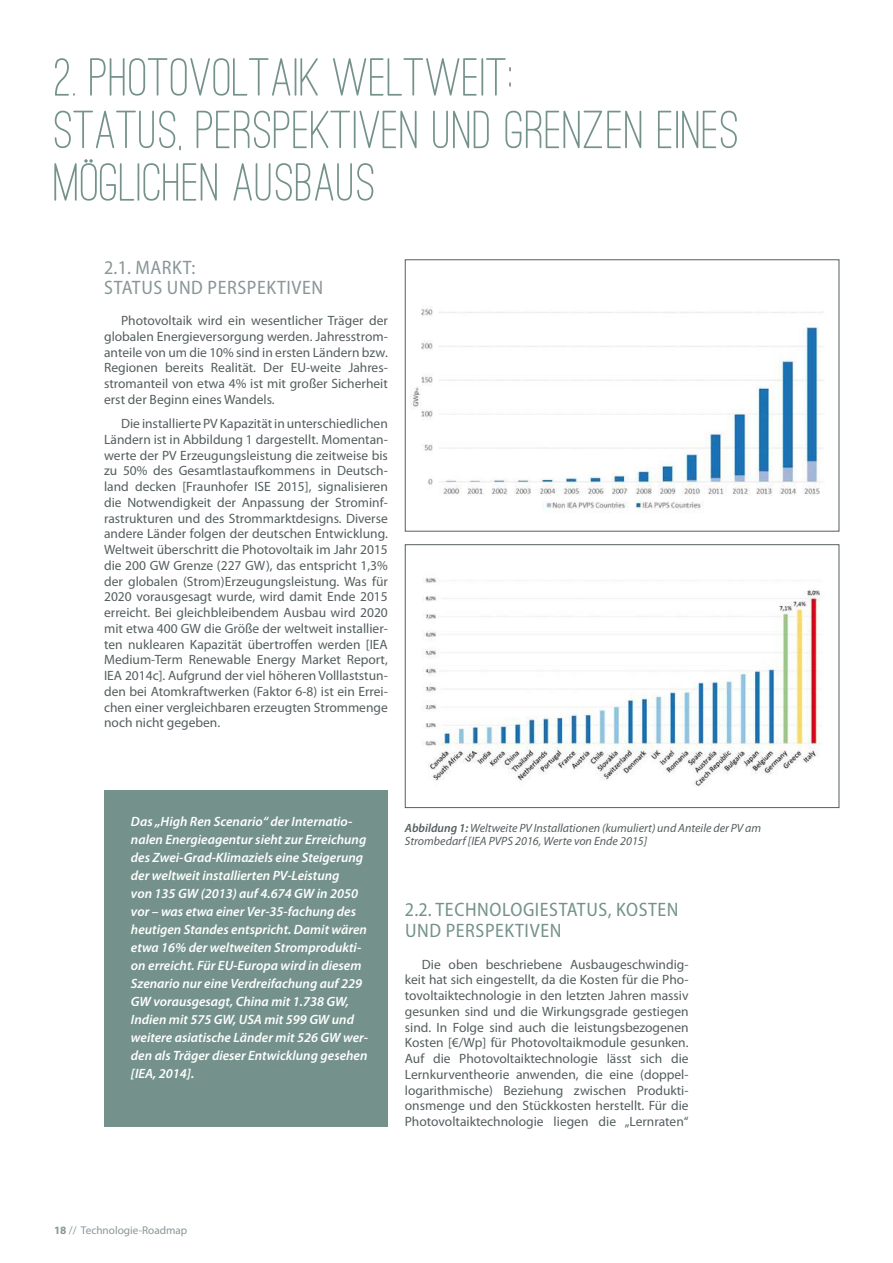
<style>
.page{position:relative;width:893px;height:1263px;background:#fff}
.page>*{position:absolute;margin:0;border:0;box-sizing:border-box;transform-origin:0 0}
.t1{font:500 55.5px/52.5px "Ostrich Sans Rounded";letter-spacing:.01em;color:#74928b}
.t2{font:semi-condensed 19.5px "Myriad Pro";letter-spacing:.03em;color:#74928b}
.t3{font:semi-condensed 19.5px/19.5px "Myriad Pro";letter-spacing:.03em;color:#899698}
.t4{font:13.5px/15.8px "Myriad Pro";color:#545e5f;text-align:justify}
.t5{font:italic 600 13.5px/18px "Myriad Pro";color:#fff}
.t6{font:italic 12px/13.5px "Myriad Pro";color:#545e5f}
.t7{font:11.25px "Myriad Pro";color:#899698}
.s1{font-weight:600}
.s2{font-weight:700}
</style>
<div class="page">
<svg style="left:81px;top:159px;width:16px;height:42px"></svg>
<img style="left:411px;top:308px;width:412px;height:204px">
<div style="left:405px;top:259px;width:434px;height:272px;border:1px solid #545e5f"></div>
<img style="left:422px;top:578px;width:398px;height:209px">
<div style="left:405px;top:544px;width:434px;height:264px;border:1px solid #545e5f"></div>
<div style="left:104px;top:790px;width:284px;height:337px;background:#74928b"></div>
<h1 class="t1" style="left:54px;top:50px;width:687px">2. PHOTOVOLTAIK WELTWEIT:<br>STATUS, PERSPEKTIVEN UND GRENZEN EINES<br>M GLICHEN AUSBAUS</h1>
<h2 class="t3" style="left:104px;top:258px;width:93px">2.1. MARKT:<br>STATU</h2>
<h2 class="t3" style="left:153px;top:278px;width:104px">S UN D PERSPEKTIVEN</h2>
<p class="t4" style="left:104px;top:312px;width:285px;text-indent:17px">Photovoltaik wird ein wesentlicher Träger der globalen Energieversorgung werden. Jahresstrom&shy;anteile von um die 10% sind in ersten Ländern bzw.<br>Regionen bereits Realität. Der EU-weite Jahres&shy;stromanteil von etwa 4% ist mit großer Sicherheit erst der Beginn eines Wandels.</p>
<p class="t4" style="left:104px;top:415px;width:285px;text-align:left;text-indent:17px">Die installierte PV Kapazität in unterschiedlichen Ländern ist in Abbildung 1 dargestellt. Momentan&shy;werte der PV Erzeugungsleistung die zeitweise bis zu 50% des Gesamtlastaufkommens in Deutsch&shy;land decken [Fraunhofer ISE 2015], signalisieren die Notwendigkeit der Anpassung der Strominf&shy;rastrukturen und des Strommarktdesigns. Diverse andere Länder folgen der deutschen Entwicklung.<br>Weltweit überschritt die Photovoltaik im Jahr 2015 die 200 GW Grenze (227 GW), das entspricht 1,3% der globalen (Strom)Erzeugungsleistung. Was für 2020 vorausgesagt wurde, wird damit Ende 2015 erreicht. Bei gleichbleibendem Ausbau wird 2020 mit etwa 400 GW die Größe der weltweit installier&shy;ten nuklearen Kapazität übertroffen werden [IEA Medium-Term Renewable Energy Market Report, IEA 2014c]. Aufgrund der viel höheren Volllaststun&shy;den bei Atomkraftwerken (Faktor 6-8) ist ein Errei&shy;chen einer vergleichbaren erzeugten Strommenge noch nicht gegeben.</p>
<p class="t5" style="left:131px;top:812px;width:239px">Das „High Ren Scenario“ der Internatio&shy;nalen Energieagentur sieht zur Erreichung des Zwei-Grad-Klimaziels eine Steigerung der weltweit installierten PV-Leistung<br>von 135 GW (2013) auf 4.674 GW in 2050 vor – was etwa einer Ver-35-fachung des heutigen Standes entspricht. Damit wären etwa 16% der weltweiten Stromprodukti&shy;on erreicht. Für EU-Europa wird in diesem Szenario nur eine Verdreifachung auf 229<br>GW vorausgesagt, China mit 1.738 GW, Indien mit 575 GW, USA mit 599 GW und weitere asiatische Länder mit 526 GW wer&shy;den als Träger dieser Entwicklung gesehen [IEA, 2014].</p>
<p class="t6" style="left:405px;top:821px;width:358px"><span class="s1">Abbildung 1:</span> Weltweite PV Installationen (kumuliert) und Anteile der PV am<br>Strombedarf [IEA PVPS 2016, Werte von Ende 2015]</p>
<h2 class="t2" style="left:405px;top:899px;width:52px">2.2. TECHNOLOGIE</h2>
<h2 class="t2" style="left:549px;top:899px;width:20px">STATU</h2>
<h2 class="t2" style="left:598px;top:899px;width:61px">S, KOSTEN</h2>
<h2 class="t2" style="left:405px;top:920px;width:91px">UN D PERSPEKTIVEN</h2>
<p class="t4" style="left:405px;top:956px;width:285px;text-indent:17px">Die oben beschriebene Ausbaugeschwindig&shy;keit hat sich eingestellt, da die Kosten für die Pho&shy;tovoltaiktechnologie in den letzten Jahren massiv gesunken sind und die Wirkungsgrade gestiegen sind. In Folge sind auch die leistungsbezogenen Kosten [€/Wp] für Photovoltaikmodule gesunken.<br>Auf die Photovoltaiktechnologie lässt sich die Lernkurventheorie anwenden, die eine (doppel&shy;logarithmische) Beziehung zwischen Produkti&shy;onsmenge und den Stückkosten herstellt. Für die Photovoltaiktechnologie liegen die „Lernraten“</p>
<p class="t7" style="left:54px;top:1223px;width:135px"><span class="s2">18</span> // Technologie-Roadmap</p>
</div>
